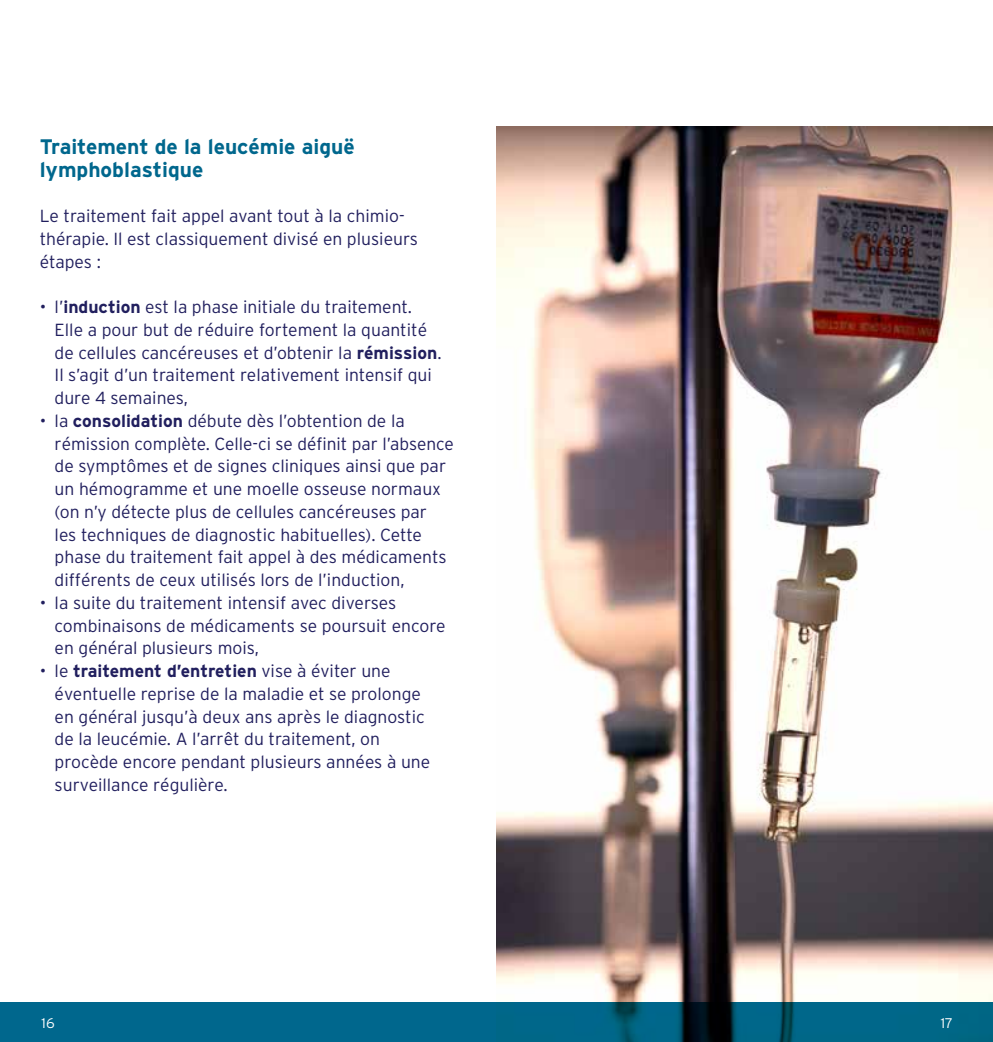
<style>
.page{position:relative;width:993px;height:1042px;background:#fff}
.page>*{position:absolute;margin:0;border:0;box-sizing:border-box;transform-origin:0 0}
.t1{font:700 21px/22.8px "Interstate";color:#00678d}
.t2{font:300 17.5px/22.8px "Interstate";color:#211f5e}
.t3{font:300 14px "Interstate";color:#fff}
.s1{font-weight:700}
</style>
<div class="page">
<img style="left:496px;top:127px;width:496px;height:875px">
<div style="left:0;top:1002px;width:992px;height:40px;background:#00678d"></div>
<p class="t1" style="left:40px;top:135px;width:316px">Traitement de la leucémie aiguë lymphoblastique</p>
<p class="t2" style="left:40px;top:204px;width:379px">Le traitement fait appel avant tout à la chimio&shy;thérapie. Il est classiquement divisé en plusieurs étapes :</p>
<p class="t2" style="left:55px;top:295px;width:388px;text-indent:-15px">• l’<span class="s1">induction</span> est la phase initiale du traitement.<br>Elle a pour but de réduire fortement la quantité de cellules cancéreuses et d’obtenir la <span class="s1">rémission</span>.<br>Il s’agit d’un traitement relativement intensif qui dure 4 semaines,</p>
<p class="t2" style="left:55px;top:409px;width:400px;text-indent:-15px">• la <span class="s1">consolidation</span> débute dès l’obtention de la rémission complète. Celle-ci se définit par l’absence de symptômes et de signes cliniques ainsi que par un hémogramme et une moelle osseuse normaux (on n’y détecte plus de cellules cancéreuses par<br>les techniques de diagnostic habituelles). Cette phase du traitement fait appel à des médicaments différents de ceux utilisés lors de l’induction,</p>
<p class="t2" style="left:55px;top:591px;width:392px;text-indent:-15px">• la suite du traitement intensif avec diverses combinaisons de médicaments se poursuit encore en général plusieurs mois,</p>
<p class="t2" style="left:55px;top:659px;width:377px;text-indent:-15px">• le <span class="s1">traitement d’entretien</span> vise à éviter une éventuelle reprise de la maladie et se prolonge en général jusqu’à deux ans après le diagnostic de la leucémie. A l’arrêt du traitement, on procède encore pendant plusieurs années à une surveillance régulière.</p>
<p class="t3" style="left:42px;top:1015px;width:14px">16</p>
<p class="t3" style="left:940px;top:1015px;width:14px">17</p>
</div>
